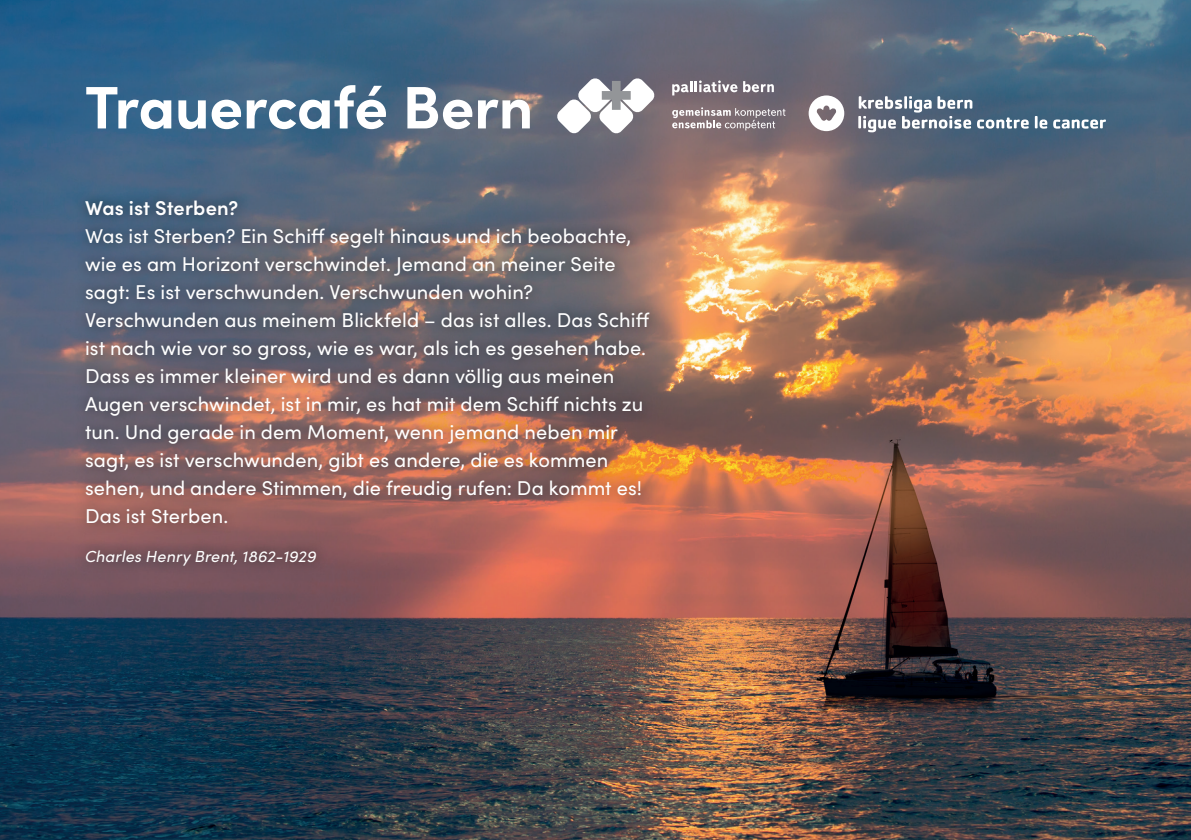
<style>
.page{position:relative;width:1191px;height:840px;background:#fff}
.page>*{position:absolute;margin:0;border:0;box-sizing:border-box;transform-origin:0 0}
.t1{font:700 60px "Sofia Pro";letter-spacing:-.01em;color:#fff}
.t2{font:20px/28px "Sofia Pro";letter-spacing:.005em;color:#fff}
.t3{font:600 20px "Sofia Pro";letter-spacing:.01em;color:#fff}
.t4{font:italic 16px "Sofia Pro";letter-spacing:.015em;color:#fff}
</style>
<div class="page">
<img style="left:0;top:0;width:1191px;height:839px">
<div style="left:74px;top:189px;width:586px;height:386px;background:#1b1f22;opacity:.76"></div>
<svg style="left:858px;top:96px;width:170px;height:36px"></svg>
<svg style="left:1034px;top:116px;width:13px;height:12px"></svg>
<svg style="left:1053px;top:119px;width:53px;height:9px"></svg>
<svg style="left:808px;top:95px;width:36px;height:36px"></svg>
<svg style="left:556px;top:78px;width:99px;height:56px"></svg>
<svg style="left:672px;top:107px;width:113px;height:23px;background:#9a8e92"></svg>
<svg style="left:672px;top:80px;width:65px;height:15px"></svg>
<svg style="left:743px;top:81px;width:31px;height:11px"></svg>
<h1 class="t1" style="left:85px;top:61px;width:450px">Trauercafé Bern</h1>
<p class="t3" style="left:85px;top:193px;width:155px">Was ist Sterben?</p>
<p class="t2" style="left:85px;top:221px;width:566px">Was ist Sterben? Ein Schiff segelt hinaus und ich beobachte, wie es am Horizont verschwindet. Jemand an meiner Seite sagt: Es ist verschwunden. Verschwunden wohin?<br>Verschwunden aus meinem Blickfeld – das ist alles. Das Schiff ist nach wie vor so gross, wie es war, als ich es gesehen habe.<br>Dass es immer kleiner wird und es dann völlig aus meinen Augen verschwindet, ist in mir, es hat mit dem Schiff nichts zu tun. Und gerade in dem Moment, wenn jemand neben mir sagt, es ist verschwunden, gibt es andere, die es kommen sehen, und andere Stimmen, die freudig rufen: Da kommt es!<br>Das ist Sterben.</p>
<p class="t4" style="left:85px;top:544px;width:233px">Charles Henry Brent, 1862-1929</p>
</div>
